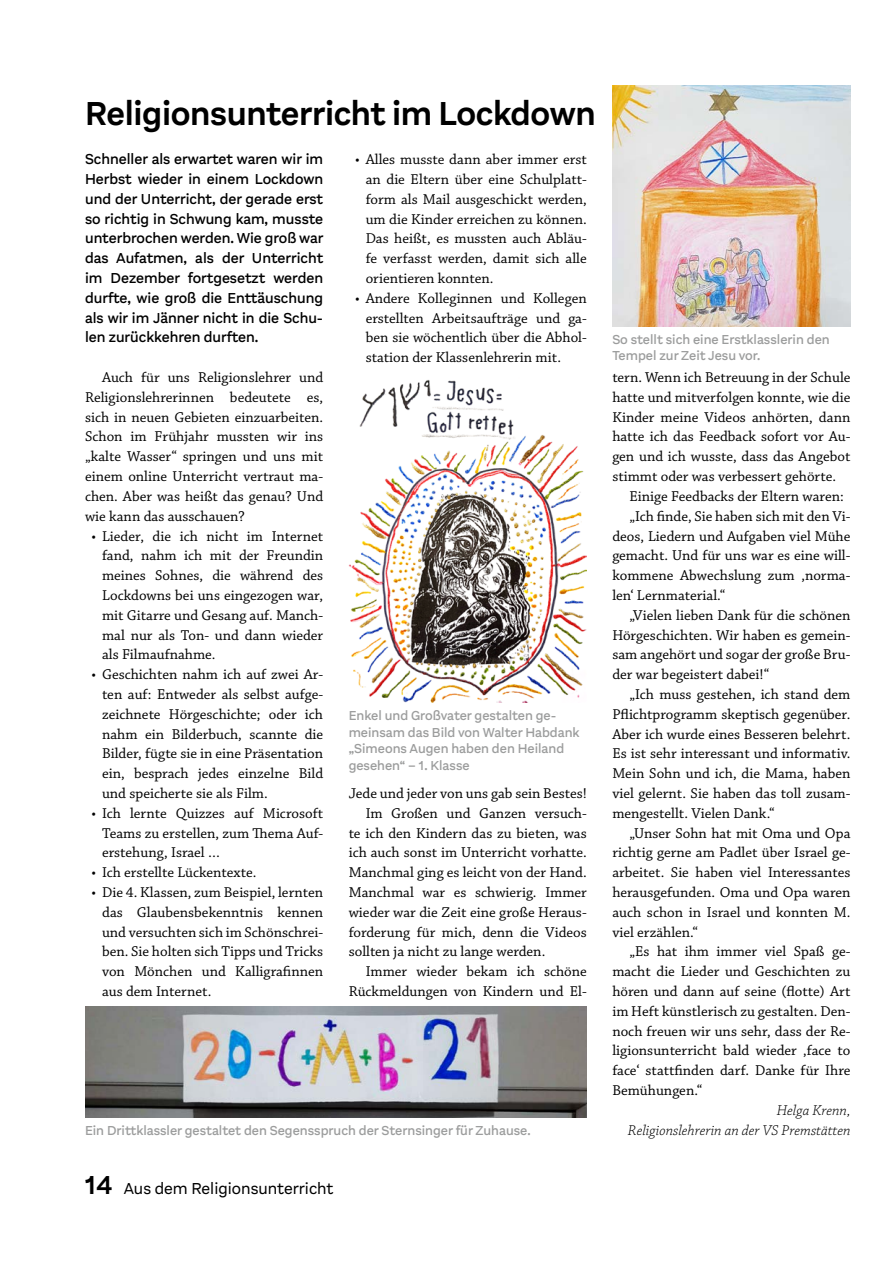
<style>
.page{position:relative;width:893px;height:1263px;background:#fff}
.page>*{position:absolute;margin:0;border:0;box-sizing:border-box;transform-origin:0 0}
.t1{font:600 34.5px "Aestetico";letter-spacing:-.01em;color:#000}
.t2{font:16.5px "Aestetico";color:#000}
.t3{font:15px/19.8px "Chaparral Pro";color:#000;text-align:justify}
.t4{font:500 15px/19.8px "Aestetico";color:#000;text-align:justify}
.t5{font:italic 300 15px/19.8px "Chaparral Pro";color:#000;text-align:right}
.t6{font:500 13.5px/16.5px "Aestetico";color:#9c9d9d}
.s1{font-weight:600;font-size:27px}
</style>
<div class="page">
<img style="left:85px;top:1007px;width:502px;height:111px">
<img style="left:612px;top:85px;width:238px;height:241px">
<img style="left:349px;top:380px;width:238px;height:322px">
<h1 class="t1" style="left:85px;top:93px;width:512px">Religionsunterricht im Lockdown</h1>
<p class="t4" style="left:85px;top:150px;width:240px">Schneller als erwartet waren wir im Herbst wieder in einem Lockdown und der Unterricht, der gerade erst so richtig in Schwung kam, musste unterbrochen werden. Wie groß war das Aufatmen, als der Unterricht im Dezember fortgesetzt werden durfte, wie groß die Enttäuschung als wir im Jänner nicht in die Schu&shy;len zurückkehren durften.</p>
<p class="t3" style="left:85px;top:368px;width:240px;text-indent:17px">Auch für uns Religionslehrer und Religionslehrerinnen bedeutete es, sich in neuen Gebieten einzuarbeiten.<br>Schon im Frühjahr mussten wir ins „kalte Wasser“ springen und uns mit einem online Unterricht vertraut ma&shy;chen. Aber was heißt das genau? Und wie kann das ausschauen?</p>
<p class="t3" style="left:102px;top:526px;width:223px;text-indent:-11px">• Lieder, die ich nicht im Internet fand, nahm ich mit der Freundin meines Sohnes, die während des Lockdowns bei uns eingezogen war, mit Gitarre und Gesang auf. Manch&shy;mal nur als Ton- und dann wieder als Filmaufnahme.</p>
<p class="t3" style="left:102px;top:665px;width:223px;text-indent:-11px">• Geschichten nahm ich auf zwei Ar&shy;ten auf: Entweder als selbst aufge&shy;zeichnete Hörgeschichte; oder ich nahm ein Bilderbuch, scannte die Bilder, fügte sie in eine Präsentation ein, besprach jedes einzelne Bild und speicherte sie als Film.</p>
<p class="t3" style="left:102px;top:804px;width:223px;text-indent:-11px">• Ich lernte Quizzes auf Microsoft Teams zu erstellen, zum Thema Auf&shy;erstehung, Israel …</p>
<p class="t3" style="left:91px;top:863px;width:167px">• Ich erstellte Lückentexte.</p>
<p class="t3" style="left:102px;top:883px;width:223px;text-indent:-11px">• Die 4. Klassen, zum Beispiel, lernten das Glaubensbekenntnis kennen und versuchten sich im Schönschrei&shy;ben. Sie holten sich Tipps und Tricks von Mönchen und Kalligrafinnen aus dem Internet.</p>
<p class="t3" style="left:366px;top:150px;width:223px;text-indent:-11px">• Alles musste dann aber immer erst an die Eltern über eine Schulplatt&shy;form als Mail ausgeschickt werden, um die Kinder erreichen zu können.<br>Das heißt, es mussten auch Abläu&shy;fe verfasst werden, damit sich alle orientieren konnten.</p>
<p class="t3" style="left:366px;top:289px;width:223px;text-indent:-11px">• Andere Kolleginnen und Kollegen erstellten Arbeitsaufträge und ga&shy;ben sie wöchentlich über die Abhol&shy;station der Klassenlehrerin mit.</p>
<p class="t6" style="left:349px;top:708px;width:232px">Enkel und Großvater gestalten ge&shy;meinsam das Bild von Walter Habdank „Simeons Augen haben den Heiland gesehen“ – 1. Klasse</p>
<p class="t3" style="left:349px;top:784px;width:240px">Jede und jeder von uns gab sein Bestes!</p>
<p class="t3" style="left:366px;top:804px;width:223px">Im Großen und Ganzen versuch-</p>
<p class="t3" style="left:349px;top:823px;width:240px">te ich den Kindern das zu bieten, was</p>
<p class="t3" style="left:349px;top:843px;width:240px">ich auch sonst im Unterricht vorhatte.</p>
<p class="t3" style="left:349px;top:863px;width:240px">Manchmal ging es leicht von der Hand.</p>
<p class="t3" style="left:349px;top:883px;width:240px">Manchmal war es schwierig. Immer</p>
<p class="t3" style="left:349px;top:903px;width:240px">wieder war die Zeit eine große Heraus-</p>
<p class="t3" style="left:349px;top:922px;width:240px">forderung für mich, denn die Videos</p>
<p class="t3" style="left:349px;top:942px;width:198px">sollten ja nicht zu lange werden.</p>
<p class="t3" style="left:366px;top:962px;width:223px">Immer wieder bekam ich schöne</p>
<p class="t3" style="left:349px;top:982px;width:240px">Rückmeldungen von Kindern und El-</p>
<p class="t6" style="left:85px;top:1123px;width:447px">Ein Drittklassler gestaltet den Segensspruch der Sternsinger für Zuhause.</p>
<p class="t2" style="left:85px;top:1179px;width:250px"><span class="s1">14</span> Aus dem Religionsunterricht</p>
<p class="t6" style="left:612px;top:331px;width:219px">So stellt sich eine Erstklasslerin den<br>Tempel zur Zeit Jesu vor.</p>
<p class="t3" style="left:612px;top:368px;width:240px">tern. Wenn ich Betreuung in der Schule</p>
<p class="t3" style="left:612px;top:388px;width:240px">hatte und mitverfolgen konnte, wie die</p>
<p class="t3" style="left:612px;top:408px;width:240px">Kinder meine Videos anhörten, dann</p>
<p class="t3" style="left:612px;top:427px;width:240px">hatte ich das Feedback sofort vor Au-</p>
<p class="t3" style="left:612px;top:447px;width:240px">gen und ich wusste, dass das Angebot</p>
<p class="t3" style="left:612px;top:467px;width:225px">stimmt oder was verbessert gehörte.</p>
<p class="t3" style="left:629px;top:487px;width:216px">Einige Feedbacks der Eltern waren:</p>
<p class="t3" style="left:629px;top:507px;width:223px">„Ich finde, Sie haben sich mit den Vi-</p>
<p class="t3" style="left:612px;top:526px;width:240px">deos, Liedern und Aufgaben viel Mühe</p>
<p class="t3" style="left:612px;top:546px;width:240px">gemacht. Und für uns war es eine will-</p>
<p class="t3" style="left:612px;top:566px;width:240px">kommene Abwechslung zum ‚norma-</p>
<p class="t3" style="left:612px;top:586px;width:114px">len‘ Lernmaterial.“</p>
<p class="t3" style="left:629px;top:606px;width:223px">„Vielen lieben Dank für die schönen</p>
<p class="t3" style="left:612px;top:625px;width:240px">Hörgeschichten. Wir haben es gemein-</p>
<p class="t3" style="left:612px;top:645px;width:240px">sam angehört und sogar der große Bru-</p>
<p class="t3" style="left:612px;top:665px;width:158px">der war begeistert dabei!“</p>
<p class="t3" style="left:629px;top:685px;width:223px">„Ich muss gestehen, ich stand dem</p>
<p class="t3" style="left:612px;top:705px;width:240px">Pflichtprogramm skeptisch gegenüber.</p>
<p class="t3" style="left:612px;top:724px;width:240px">Aber ich wurde eines Besseren belehrt.</p>
<p class="t3" style="left:612px;top:744px;width:240px">Es ist sehr interessant und informativ.</p>
<p class="t3" style="left:612px;top:764px;width:240px">Mein Sohn und ich, die Mama, haben</p>
<p class="t3" style="left:612px;top:784px;width:240px">viel gelernt. Sie haben das toll zusam-</p>
<p class="t3" style="left:612px;top:804px;width:164px">mengestellt. Vielen Dank.“</p>
<p class="t3" style="left:629px;top:823px;width:223px">„Unser Sohn hat mit Oma und Opa</p>
<p class="t3" style="left:612px;top:843px;width:240px">richtig gerne am Padlet über Israel ge-</p>
<p class="t3" style="left:612px;top:863px;width:240px">arbeitet. Sie haben viel Interessantes</p>
<p class="t3" style="left:612px;top:883px;width:240px">herausgefunden. Oma und Opa waren</p>
<p class="t3" style="left:612px;top:903px;width:240px">auch schon in Israel und konnten M.</p>
<p class="t3" style="left:612px;top:922px;width:87px">viel erzählen.“</p>
<p class="t3" style="left:629px;top:942px;width:223px">„Es hat ihm immer viel Spaß ge-</p>
<p class="t3" style="left:612px;top:962px;width:240px">macht die Lieder und Geschichten zu</p>
<p class="t3" style="left:612px;top:982px;width:240px">hören und dann auf seine (flotte) Art</p>
<p class="t3" style="left:612px;top:1002px;width:240px">im Heft künstlerisch zu gestalten. Den-</p>
<p class="t3" style="left:612px;top:1021px;width:240px">noch freuen wir uns sehr, dass der Re-</p>
<p class="t3" style="left:612px;top:1041px;width:240px">ligionsunterricht bald wieder ‚face to</p>
<p class="t3" style="left:612px;top:1061px;width:240px">face‘ stattfinden darf. Danke für Ihre</p>
<p class="t3" style="left:612px;top:1081px;width:91px">Bemühungen.“</p>
<p class="t5" style="left:628px;top:1101px;width:224px">Helga Krenn,<br>Religionslehrerin an der VS Premstätten</p>
</div>
